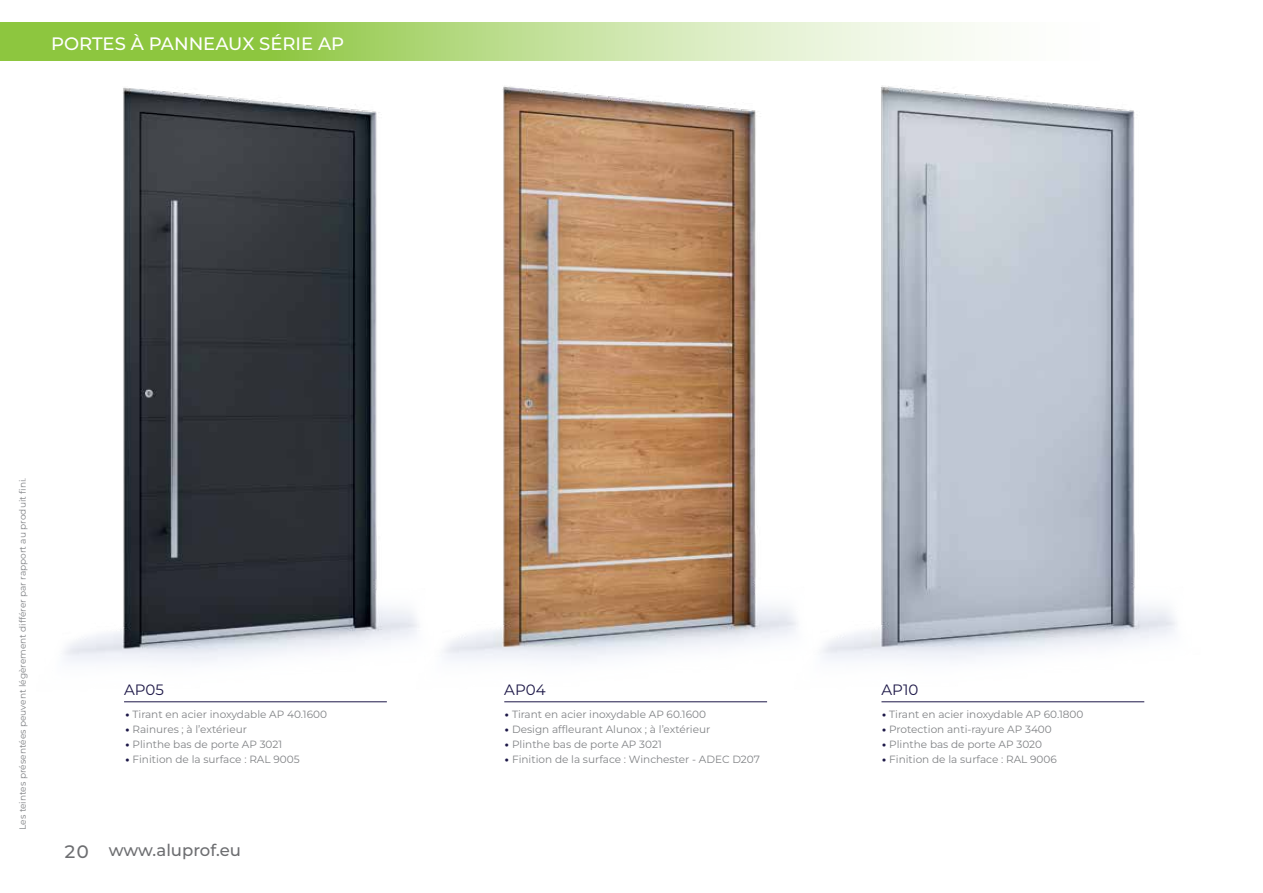
<style>
.page{position:relative;width:1263px;height:893px;background:#fff}
.page>*{position:absolute;margin:0;border:0;box-sizing:border-box;transform-origin:0 0}
.t1{font:500 18px "Aluprof Sans";color:#fff}
.t2{font:500 16.5px "Aluprof Sans";color:#6d6e71}
.t3{font:15px "Aluprof Sans";color:#1d1848}
.t4{font:10.5px "Aluprof Sans";color:#808285}
.t5{font:9px "Aluprof Sans";color:#808285}
.s1{font-weight:800;color:#1d1848}
.s2{font-size:18px}
</style>
<div class="page">
<img style="left:28px;top:22px;width:379px;height:681px">
<img style="left:407px;top:22px;width:379px;height:681px">
<img style="left:786px;top:22px;width:390px;height:681px">
<hr style="left:881px;top:701px;width:263px;height:1px;background:#1d1848">
<hr style="left:504px;top:701px;width:263px;height:1px;background:#1d1848">
<hr style="left:124px;top:701px;width:263px;height:1px;background:#1d1848">
<svg style="left:0;top:23px;width:1121px;height:38px"></svg>
<h1 class="t1" style="left:51px;top:31px;width:295px">PORTES À PANNEAUX SÉRIE AP</h1>
<p class="t5" style="left:16px;top:830px;width:353px;rotate:-90deg">Les teintes présentées peuvent légèrement différer par rapport au produit fini.</p>
<h3 class="t3" style="left:124px;top:679px;width:41px">AP05</h3>
<h3 class="t3" style="left:504px;top:679px;width:43px">AP04</h3>
<h3 class="t3" style="left:881px;top:679px;width:38px">AP10</h3>
<p class="t4" style="left:125px;top:707px;width:203px"><span class="s1">•</span> Tirant en acier inoxydable AP 40.1600</p>
<p class="t4" style="left:125px;top:722px;width:123px"><span class="s1">•</span> Rainures ; à l’extérieur</p>
<p class="t4" style="left:125px;top:737px;width:158px"><span class="s1">•</span> Plinthe bas de porte AP 3021</p>
<p class="t4" style="left:125px;top:752px;width:176px"><span class="s1">•</span> Finition de la surface : RAL 9005</p>
<h2 class="t2" style="left:64px;top:838px;width:179px"><span class="s2">20</span> www.aluprof.eu</h2>
<p class="t4" style="left:505px;top:707px;width:203px"><span class="s1">•</span> Tirant en acier inoxydable AP 60.1600</p>
<p class="t4" style="left:505px;top:722px;width:207px"><span class="s1">•</span> Design affleurant Alunox ; à l’extérieur</p>
<p class="t4" style="left:505px;top:737px;width:158px"><span class="s1">•</span> Plinthe bas de porte AP 3021</p>
<p class="t4" style="left:505px;top:752px;width:256px"><span class="s1">•</span> Finition de la surface : Winchester - ADEC D207</p>
<p class="t4" style="left:882px;top:707px;width:203px"><span class="s1">•</span> Tirant en acier inoxydable AP 60.1800</p>
<p class="t4" style="left:882px;top:722px;width:171px"><span class="s1">•</span> Protection anti-rayure AP 3400</p>
<p class="t4" style="left:882px;top:737px;width:162px"><span class="s1">•</span> Plinthe bas de porte AP 3020</p>
<p class="t4" style="left:882px;top:752px;width:176px"><span class="s1">•</span> Finition de la surface : RAL 9006</p>
</div>
